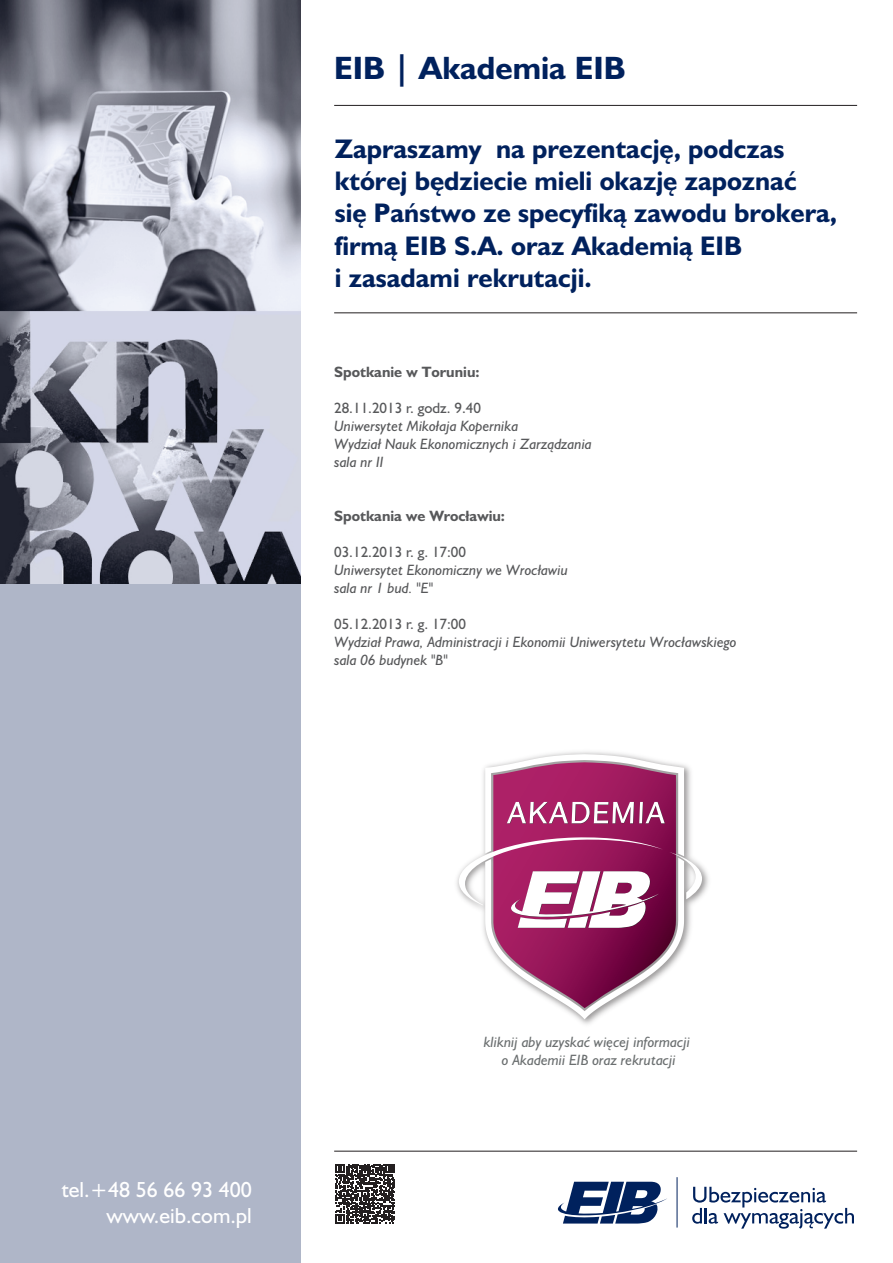
<style>
.page{position:relative;width:893px;height:1263px;background:#fff}
.page>*{position:absolute;margin:0;border:0;box-sizing:border-box;transform-origin:0 0}
.t1{font:700 32.4px "EG Sans EE";color:#00215d}
.t2{font:700 27px/32.4px "EG Sans EE";color:#00215d}
.t3{font:21.9px/26.2px "EG Sans EE";color:#fff;text-align:right}
.t4{font:italic 15px/18px "EG Sans EE";color:#57585a}
.t5{font:15px "EG Sans EE";color:#57585a}
.t6{font:italic 15px/18px "EG Sans EE";color:#6b6f70;text-align:center}
.t7{font:700 15px "EG Sans EE";color:#57585a}
</style>
<div class="page">
<img style="left:0;top:0;width:300px;height:584px">
<div style="left:0;top:584px;width:300px;height:679px;background:#afb6c8"></div>
<hr style="left:334px;top:1151px;width:523px;height:1px;background:#231f20">
<svg style="left:692px;top:1187px;width:162px;height:41px"></svg>
<svg style="left:558px;top:1182px;width:109px;height:41px"></svg>
<svg style="left:335px;top:1164px;width:60px;height:59px"></svg>
<hr style="left:334px;top:105px;width:523px;height:1px;background:#231f20">
<hr style="left:334px;top:312px;width:523px;height:1px;background:#231f20">
<img style="left:456px;top:751px;width:253px;height:273px">
<svg style="left:485px;top:754px;width:199px;height:265px"></svg>
<svg style="left:459px;top:762px;width:243px;height:246px"></svg>
<h1 class="t1" style="left:334px;top:48px;width:293px">EIB | Akademia EIB</h1>
<h2 class="t2" style="left:335px;top:132px;width:504px">Zapraszamy na prezentację, podczas której będziecie mieli okazję zapoznać<br>się Państwo ze specyfiką zawodu brokera, firmą EIB S.A. oraz Akademią EIB<br>i zasadami rekrutacji.</h2>
<p class="t7" style="left:334px;top:362px;width:147px">Spotkanie w Toruniu:</p>
<p class="t5" style="left:334px;top:398px;width:148px">28.11.2013 r. godz. 9.40</p>
<p class="t4" style="left:334px;top:416px;width:259px">Uniwersytet Mikołaja Kopernika<br>Wydział Nauk Ekonomicznych i Zarządzania sala nr II</p>
<p class="t7" style="left:334px;top:506px;width:172px">Spotkania we Wrocławiu:</p>
<p class="t5" style="left:334px;top:542px;width:133px">03.12.2013 r. g. 17:00</p>
<p class="t4" style="left:334px;top:560px;width:235px">Uniwersytet Ekonomiczny we Wrocławiu sala nr 1 bud. "E"</p>
<p class="t5" style="left:334px;top:614px;width:133px">05.12.2013 r. g. 17:00</p>
<p class="t4" style="left:334px;top:632px;width:404px">Wydział Prawa, Administracji i Ekonomii Uniwersytetu Wrocławskiego sala 06 budynek "B"</p>
<h3 class="t3" style="left:62px;top:1176px;width:191px">tel.+48 56 66 93 400 www.eib.com.pl</h3>
<p class="t6" style="left:484px;top:1033px;width:208px">kliknij aby uzyskać więcej informacji o Akademii EIB oraz rekrutacji</p>
</div>
